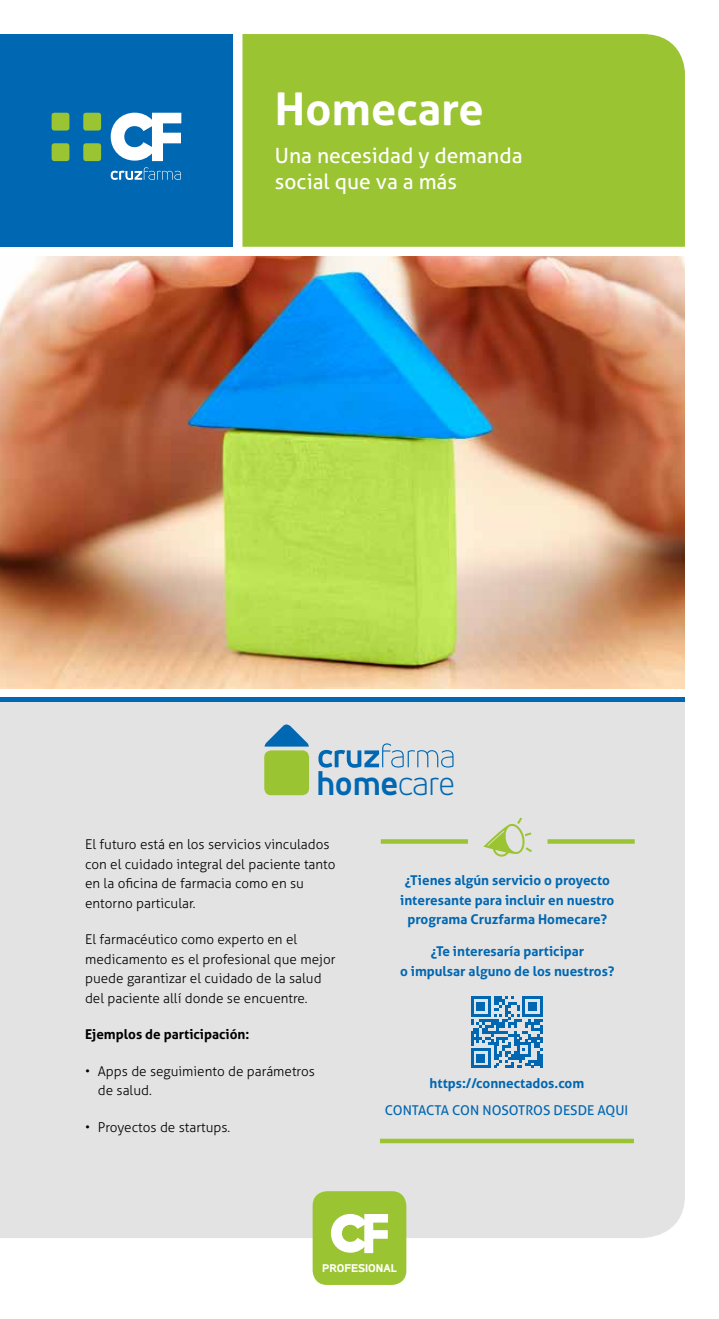
<style>
.page{position:relative;width:719px;height:1319px;background:#fff}
.page>*{position:absolute;margin:0;border:0;box-sizing:border-box;transform-origin:0 0}
.t1{font:700 45px "Aller";color:#fff}
.t2{font:700 34.05px "Accord Alt";color:#0067b2}
.t3{font:21px/25.5px "Aller";color:#fff}
.t4{font:300 13.5px/19.5px "Aller";color:#000}
.t5{font:700 13.5px/19.5px "Aller";color:#0067b2;text-align:center}
.t6{font:13.5px "Aller";color:#0067b2}
.t7{font:700 13.5px "Aller";color:#000}
.t8{font:800 12px "Accord Alt";color:#fff}
.s1{font-weight:200}
</style>
<div class="page">
<div style="left:0;top:34px;width:233px;height:213px;background:#0067b2"></div>
<div style="left:242px;top:34px;width:443px;height:213px;background:#9ac431"></div>
<div style="left:0;top:702px;width:685px;height:535px;background:#e3e3e3"></div>
<img style="left:0;top:256px;width:685px;height:432px">
<svg style="left:111px;top:167px;width:70px;height:13px"></svg>
<svg style="left:111px;top:113px;width:70px;height:48px"></svg>
<div style="left:52px;top:113px;width:17px;height:17px;background:#9ac431;border-radius:3px"></div>
<div style="left:83px;top:113px;width:18px;height:17px;background:#9ac431;border-radius:3px"></div>
<div style="left:83px;top:143px;width:18px;height:18px;background:#9ac431;border-radius:3px"></div>
<div style="left:52px;top:143px;width:17px;height:18px;background:#9ac431;border-radius:3px"></div>
<div style="left:312px;top:1190px;width:94px;height:94px;background:#9ac431;border-radius:14px"></div>
<svg style="left:331px;top:1213px;width:57px;height:39px"></svg>
<div style="left:0;top:697px;width:685px;height:5px;background:#0067b2"></div>
<svg style="left:483px;top:817px;width:49px;height:40px;background:#d0dbb5"></svg>
<svg style="left:381px;top:839px;width:87px;height:4px"></svg>
<svg style="left:547px;top:839px;width:87px;height:4px"></svg>
<svg style="left:470px;top:996px;width:72px;height:72px;background:#6aa1c9"></svg>
<svg style="left:380px;top:1138px;width:254px;height:4px"></svg>
<svg style="left:318px;top:743px;width:135px;height:24px;background:#aec6d7"></svg>
<div style="left:264px;top:750px;width:45px;height:45px;background:#9ac431;border-radius:7px"></div>
<svg style="left:264px;top:722px;width:45px;height:24px"></svg>
<h1 class="t1" style="left:275px;top:82px;width:210px">Homecare</h1>
<h3 class="t3" style="left:275px;top:143px;width:249px">Una necesidad y demanda social que va a más</h3>
<h2 class="t2" style="left:316px;top:764px;width:140px">home<span class="s1">care</span></h2>
<p class="t4" style="left:85px;top:834px;width:252px">El futuro está en los servicios vinculados con el cuidado integral del paciente tanto en la oficina de farmacia como en su entorno particular.</p>
<p class="t4" style="left:85px;top:929px;width:252px">El farmacéutico como experto en el medicamento es el profesional que mejor puede garantizar el cuidado de la salud del paciente allí donde se encuentre.</p>
<p class="t7" style="left:85px;top:1025px;width:166px">Ejemplos de participación:</p>
<p class="t4" style="left:98px;top:1061px;width:219px;text-indent:-13px">• Apps de seguimiento de parámetros de salud.</p>
<p class="t4" style="left:85px;top:1117px;width:147px">• Proyectos de startups.</p>
<p class="t5" style="left:400px;top:870px;width:216px">¿Tienes algún servicio o proyecto interesante para incluir en nuestro programa Cruzfarma Homecare?</p>
<p class="t5" style="left:400px;top:941px;width:216px">¿Te interesaría participar<br>o impulsar alguno de los nuestros?</p>
<p class="t5" style="left:429px;top:1072px;width:156px">https://connectados.com</p>
<p class="t6" style="left:385px;top:1101px;width:245px">CONTACTA CON NOSOTROS DESDE AQUI</p>
<p class="t8" style="left:322px;top:1261px;width:76px">PROFESIONAL</p>
</div>
